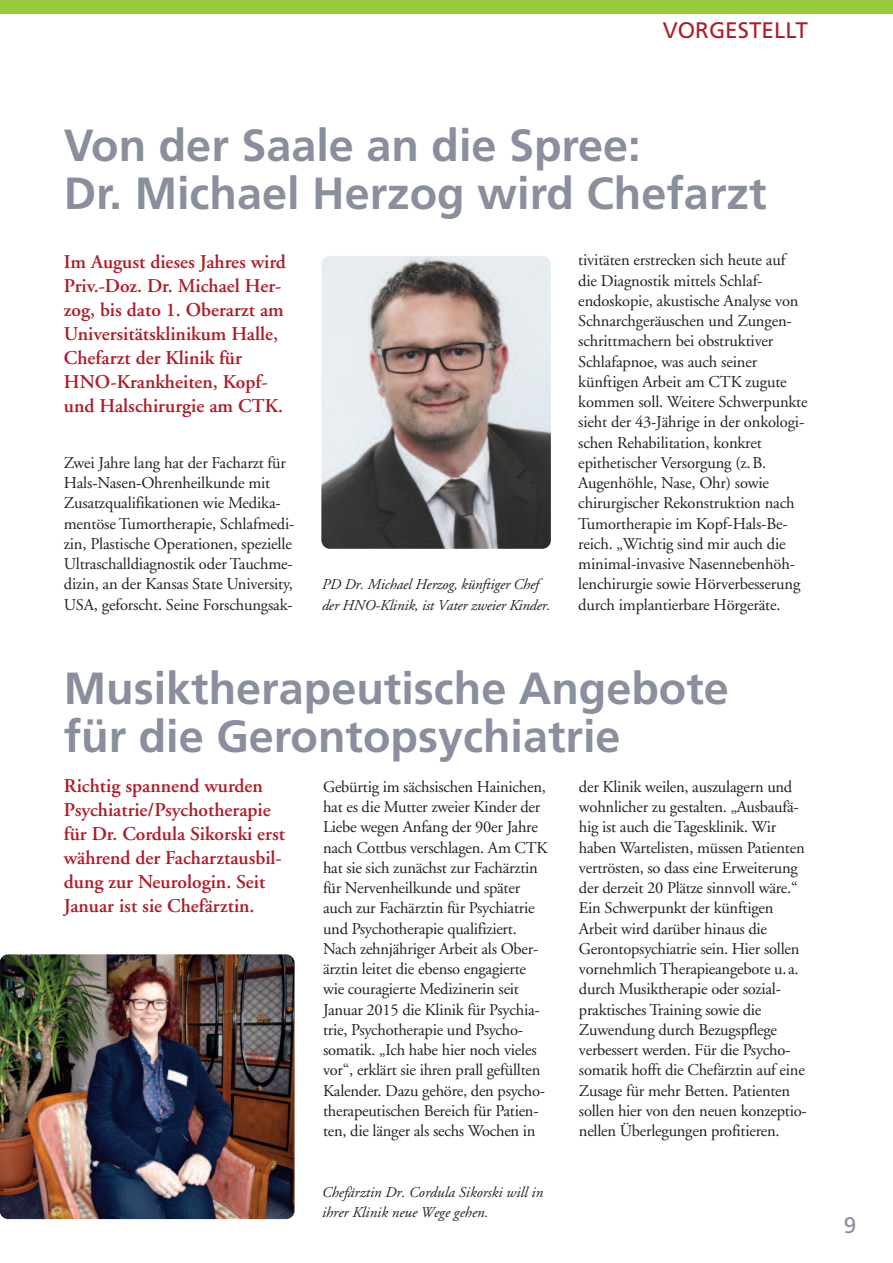
<style>
.page{position:relative;width:893px;height:1263px;background:#fff}
.page>*{position:absolute;margin:0;border:0;box-sizing:border-box;transform-origin:0 0}
.t1{font:700 45px/48px "Frutiger LT Pro";color:#8a8f9d}
.t2{font:22.5px "Frutiger LT Pro";color:#ae1d2a}
.t3{font:22.5px "Frutiger LT Pro";color:#8a8f9d}
.t4{font:600 19.5px/24px "Adobe Garamond";color:#ae1d2a}
.t5{font:16.5px/20.2px "Adobe Garamond";letter-spacing:-.015em;color:#231f20}
.t6{font:italic 15px/20.2px "Adobe Garamond";letter-spacing:-.01em;color:#231f20}
</style>
<div class="page">
<div style="left:0;top:0;width:893px;height:14px;background:#99ca3b"></div>
<img style="left:0;top:954px;width:295px;height:265px;border-radius:9px">
<img style="left:321px;top:256px;width:230px;height:293px;border-radius:9px">
<h2 class="t2" style="left:663px;top:22px;width:147px">VORGESTELLT</h2>
<h1 class="t1" style="left:64px;top:126px;width:704px">Von der Saale an die Spree:<br>Dr. Michael Herzog wird Chefarzt</h1>
<p class="t4" style="left:64px;top:252px;width:223px">Im August dieses Jahres wird<br>Priv.-Doz. Dr. Michael Her&shy;zog, bis dato 1. Oberarzt am<br>Universitätsklinikum Halle,<br>Chefarzt der Klinik für<br>HNO-Krankheiten, Kopf&shy;und Halschirurgie am CTK.</p>
<p class="t5" style="left:578px;top:251px;width:231px">tivitäten erstrecken sich heute auf die Diagnostik mittels Schlaf&shy;endoskopie, akustische Analyse von Schnarchgeräuschen und Zungen&shy;schrittmachern bei obstruktiver Schlafapnoe, was auch seiner künftigen Arbeit am CTK zugute kommen soll. Weitere Schwerpunkte sieht der 43-Jährige in der onkologi&shy;schen Rehabilitation, konkret epithetischer Versorgung (z.B.<br>Augenhöhle, Nase, Ohr) sowie chirurgischer Rekonstruktion nach Tumortherapie im Kopf-Hals-Be&shy;reich. „Wichtig sind mir auch die minimal-invasive Nasennebenhöh&shy;lenchirurgie sowie Hörverbesserung durch implantierbare Hörgeräte.</p>
<p class="t5" style="left:64px;top:454px;width:232px">Zwei Jahre lang hat der Facharzt für Hals-Nasen-Ohrenheilkunde mit Zusatzqualifikationen wie Medika&shy;mentöse Tumortherapie, Schlafmedi&shy;zin, Plastische Operationen, spezielle Ultraschalldiagnostik oder Tauchme&shy;dizin, an der Kansas State University, USA, geforscht. Seine Forschungsak-</p>
<p class="t6" style="left:321px;top:576px;width:230px">PD Dr. Michael Herzog, künftiger Chef der HNO-Klinik, ist Vater zweier Kinder.</p>
<h1 class="t1" style="left:64px;top:669px;width:667px">Musiktherapeutische Angebote für die Gerontopsychiatrie</h1>
<p class="t4" style="left:64px;top:775px;width:223px">Richtig spannend wurden<br>Psychiatrie/Psychotherapie für Dr. Cordula Sikorski erst während der Facharztausbil&shy;dung zur Neurologin. Seit<br>Januar ist sie Chefärztin.</p>
<p class="t5" style="left:579px;top:778px;width:229px">der Klinik weilen, auszulagern und wohnlicher zu gestalten. „Ausbaufä&shy;hig ist auch die Tagesklinik. Wir haben Wartelisten, müssen Patienten vertrösten, so dass eine Erweiterung der derzeit 20 Plätze sinnvoll wäre.“ Ein Schwerpunkt der künftigen Arbeit wird darüber hinaus die Gerontopsychiatrie sein. Hier sollen vornehmlich Therapieangebote u.a. durch Musiktherapie oder sozial&shy;praktisches Training sowie die Zuwendung durch Bezugspflege verbessert werden. Für die Psycho&shy;somatik hofft die Chefärztin auf eine Zusage für mehr Betten. Patienten sollen hier von den neuen konzeptio&shy;nellen Überlegungen profitieren.</p>
<p class="t5" style="left:323px;top:778px;width:226px">Gebürtig im sächsischen Hainichen, hat es die Mutter zweier Kinder der Liebe wegen Anfang der 90er Jahre nach Cottbus verschlagen. Am CTK hat sie sich zunächst zur Fachärztin für Nervenheilkunde und später auch zur Fachärztin für Psychiatrie und Psychotherapie qualifiziert.<br>Nach zehnjähriger Arbeit als Ober&shy;ärztin leitet die ebenso engagierte wie couragierte Medizinerin seit Januar 2015 die Klinik für Psychia&shy;trie, Psychotherapie und Psycho&shy;somatik. „Ich habe hier noch vieles vor“, erklärt sie ihren prall gefüllten Kalender. Dazu gehöre, den psycho&shy;therapeutischen Bereich für Patien&shy;ten, die länger als sechs Wochen in</p>
<p class="t6" style="left:321px;top:1183px;width:223px">Chefärztin Dr. Cordula Sikorski will in ihrer Klinik neue Wege gehen.</p>
<h2 class="t3" style="left:844px;top:1217px;width:14px">9</h2>
</div>
